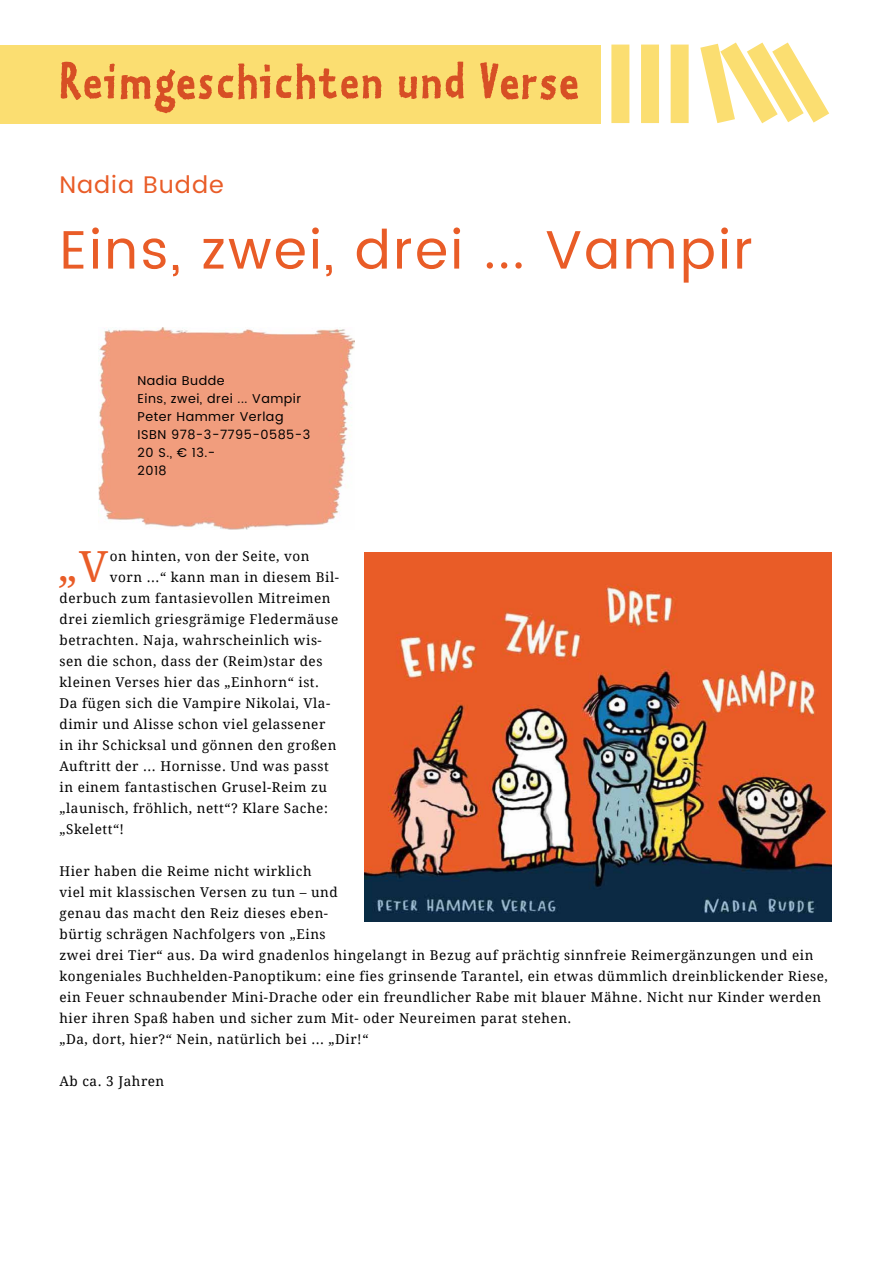
<style>
.page{position:relative;width:893px;height:1263px;background:#fff}
.page>*{position:absolute;margin:0;border:0;box-sizing:border-box;transform-origin:0 0}
.t1{font:54px "Poppins DE";letter-spacing:.04em;color:#e95c27}
.t2{font:700 54px "Kosmik OT";letter-spacing:.04em;color:#d74f25}
.t3{font:42.9px "Droid Serif";color:#e95c27}
.t4{font:24px "Poppins DE";letter-spacing:.04em;color:#e95c27}
.t5{font:13.5px/21px "Droid Serif";letter-spacing:.04em;color:#000}
.t6{font:12.75px/18px "Poppins DE";letter-spacing:.04em;color:#000}
</style>
<div class="page">
<div style="left:0;top:45px;width:600px;height:78px;background:#fbde71"></div>
<div style="left:641px;top:45px;width:18px;height:78px;background:#fbde71"></div>
<div style="left:611px;top:45px;width:18px;height:78px;background:#fbde71"></div>
<svg style="left:688px;top:42px;width:141px;height:82px"></svg>
<div style="left:671px;top:45px;width:18px;height:78px;background:#fbde71"></div>
<img style="left:365px;top:552px;width:466px;height:369px">
<img style="left:99px;top:327px;width:256px;height:203px">
<h1 class="t2" style="left:60px;top:45px;width:521px">Reimgeschichten und Verse</h1>
<h3 class="t4" style="left:60px;top:167px;width:166px">Nadia Budde</h3>
<h1 class="t1" style="left:60px;top:210px;width:695px">Eins, zwei, drei ... Vampir</h1>
<p class="t6" style="left:137px;top:372px;width:174px">Nadia Budde<br>Eins, zwei, drei ... Vampir<br>Peter Hammer Verlag<br>ISBN 978-3-7795-0585-3<br>20 S., € 13.-<br>2018</p>
<h2 class="t3" style="left:58px;top:537px;width:51px">„V</h2>
<p class="t5" style="left:110px;top:545px;width:201px">on hinten, von der Seite, von</p>
<p class="t5" style="left:110px;top:566px;width:231px">vorn ...“ kann man in diesem Bil-</p>
<p class="t5" style="left:60px;top:587px;width:273px">derbuch zum fantasievollen Mitreimen</p>
<p class="t5" style="left:60px;top:608px;width:280px">drei ziemlich griesgrämige Fledermäuse</p>
<p class="t5" style="left:60px;top:629px;width:264px">betrachten. Naja, wahrscheinlich wis-</p>
<p class="t5" style="left:60px;top:650px;width:264px">sen die schon, dass der (Reim)star des</p>
<p class="t5" style="left:60px;top:671px;width:261px">kleinen Verses hier das „Einhorn“ ist.</p>
<p class="t5" style="left:60px;top:692px;width:272px">Da fügen sich die Vampire Nikolai, Vla-</p>
<p class="t5" style="left:60px;top:713px;width:267px">dimir und Alisse schon viel gelassener</p>
<p class="t5" style="left:60px;top:734px;width:278px">in ihr Schicksal und gönnen den großen</p>
<p class="t5" style="left:60px;top:756px;width:271px">Auftritt der ... Hornisse. Und was passt</p>
<p class="t5" style="left:60px;top:777px;width:269px">in einem fantastischen Grusel-Reim zu</p>
<p class="t5" style="left:60px;top:798px;width:270px">„launisch, fröhlich, nett“? Klare Sache:</p>
<p class="t5" style="left:60px;top:819px;width:66px">„Skelett“!</p>
<p class="t5" style="left:60px;top:861px;width:770px">Hier haben die Reime nicht wirklich<br>viel mit klassischen Versen zu tun – und<br>genau das macht den Reiz dieses eben-<br>bürtig schrägen Nachfolgers von „Eins<br>zwei drei Tier“ aus. Da wird gnadenlos hingelangt in Bezug auf prächtig sinnfreie Reimergänzungen und ein kongeniales Buchhelden-Panoptikum: eine fies grinsende Tarantel, ein etwas dümmlich dreinblickender Riese, ein Feuer schnaubender Mini-Drache oder ein freundlicher Rabe mit blauer Mähne. Nicht nur Kinder werden hier ihren Spaß haben und sicher zum Mit- oder Neureimen parat stehen.<br>„Da, dort, hier?“ Nein, natürlich bei ... „Dir!“</p>
<p class="t5" style="left:60px;top:1071px;width:106px">Ab ca. 3 Jahren</p>
</div>
